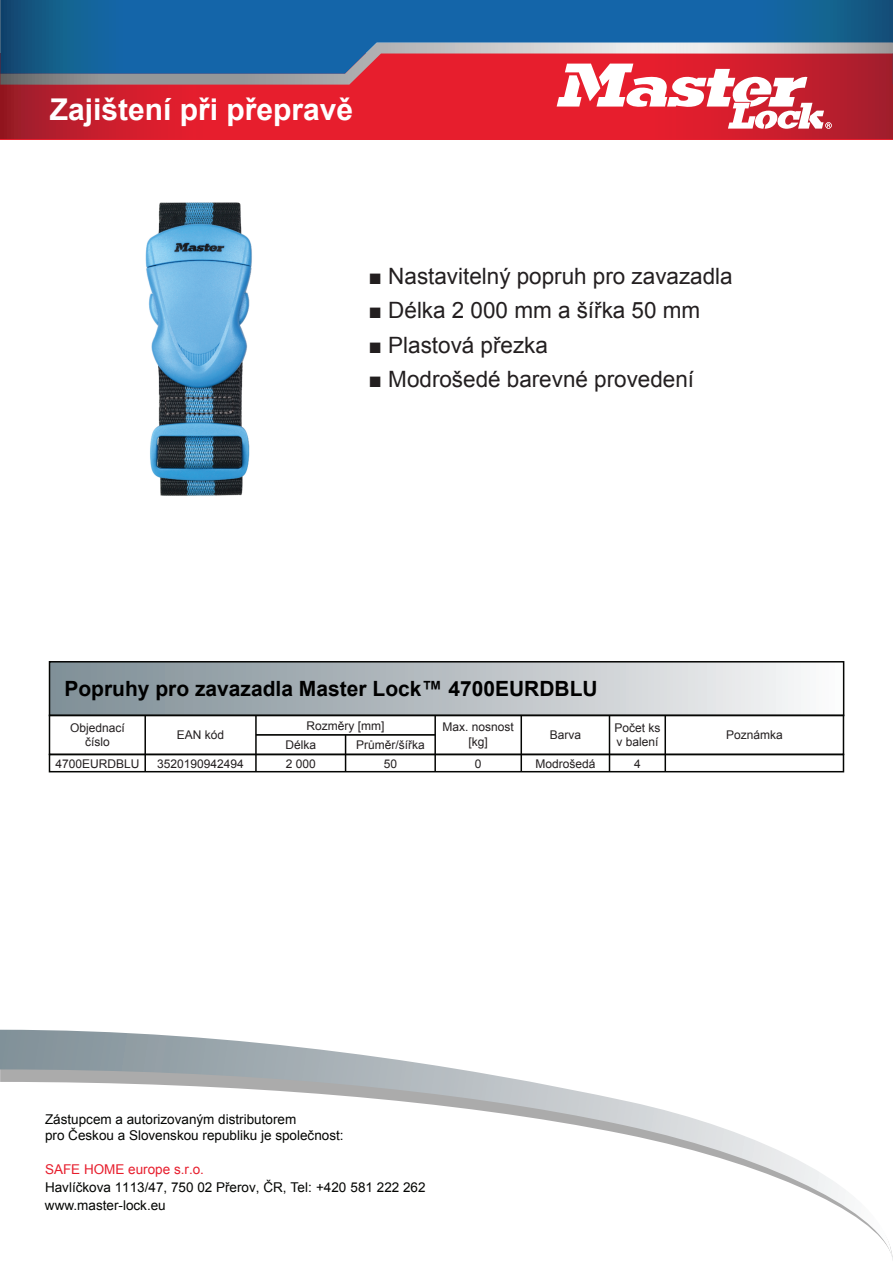
<style>
.page{position:relative;width:893px;height:1263px;background:#fff}
.page>*{position:absolute;margin:0;border:0;box-sizing:border-box;transform-origin:0 0}
.t1{font:700 30px "Arial";color:#fff}
.t2{font:22.5px "Arial";color:#231f20}
.t3{font:700 21px "Arial";color:#000}
.t4{font:13.5px/16.2px "Arial";color:#040503}
.t5{font:13.5px "Arial";color:#e71e2d}
.t6{font:12px/14.4px "Arial";color:#231f20;text-align:center}
</style>
<div class="page">
<svg style="left:0;top:1030px;width:893px;height:230px"></svg>
<svg style="left:0;top:0;width:892px;height:139px;background:#39568b"></svg>
<div style="left:50px;top:662px;width:794px;height:53px;background:linear-gradient(to right,#7b8b93,#f8f7f7)"></div>
<div style="left:49px;top:661px;width:795px;height:55px;border:2px solid #040503"></div>
<img style="left:145px;top:202px;width:107px;height:294px">
<svg style="left:0;top:43px;width:893px;height:86px;background:#ba5163"></svg>
<div style="left:49px;top:715px;width:795px;height:40px;border:2px solid #040503"></div>
<hr style="left:256px;top:734px;width:179px;height:2px;background:#040503">
<hr style="left:665px;top:715px;width:1px;height:39px;background:#040503">
<hr style="left:609px;top:715px;width:1px;height:39px;background:#040503">
<hr style="left:521px;top:715px;width:1px;height:39px;background:#040503">
<hr style="left:434px;top:715px;width:2px;height:39px;background:#040503">
<hr style="left:255px;top:715px;width:2px;height:39px;background:#040503">
<hr style="left:144px;top:715px;width:2px;height:39px;background:#040503">
<div style="left:49px;top:754px;width:795px;height:18px;border:2px solid #040503"></div>
<svg style="left:665px;top:754px;width:1px;height:18px"></svg>
<svg style="left:609px;top:754px;width:1px;height:18px"></svg>
<svg style="left:521px;top:754px;width:1px;height:18px"></svg>
<svg style="left:255px;top:754px;width:2px;height:18px"></svg>
<svg style="left:345px;top:736px;width:1px;height:36px"></svg>
<svg style="left:434px;top:754px;width:2px;height:18px"></svg>
<svg style="left:144px;top:754px;width:2px;height:18px"></svg>
<h1 class="t1" style="left:50px;top:89px;width:305px">Zajištení při přepravě</h1>
<h2 class="t2" style="left:369px;top:261px;width:366px">■ Nastavitelný popruh pro zavazadla</h2>
<h2 class="t2" style="left:369px;top:295px;width:333px">■ Délka 2 000 mm a šířka 50 mm</h2>
<h2 class="t2" style="left:369px;top:330px;width:181px">■ Plastová přezka</h2>
<h2 class="t2" style="left:369px;top:364px;width:327px">■ Modrošedé barevné provedení</h2>
<h3 class="t3" style="left:64px;top:674px;width:535px">Popruhy pro zavazadla Master Lock™ 4700EURDBLU</h3>
<p class="t6" style="left:70px;top:720px;width:56px">Objednací číslo</p>
<p class="t6" style="left:177px;top:728px;width:49px">EAN kód</p>
<p class="t6" style="left:307px;top:718px;width:79px">Rozměry [mm]</p>
<p class="t6" style="left:614px;top:720px;width:48px;text-align:left">Počet ks v balení</p>
<p class="t6" style="left:443px;top:720px;width:73px">Max. nosnost [kg]</p>
<p class="t6" style="left:726px;top:728px;width:58px">Poznámka</p>
<p class="t6" style="left:550px;top:728px;width:33px">Barva</p>
<p class="t6" style="left:285px;top:738px;width:32px">Délka</p>
<p class="t6" style="left:356px;top:738px;width:70px">Průměr/šířka</p>
<p class="t6" style="left:55px;top:756px;width:86px">4700EURDBLU</p>
<p class="t6" style="left:157px;top:756px;width:88px">3520190942494</p>
<p class="t6" style="left:286px;top:756px;width:32px">2 000</p>
<p class="t6" style="left:384px;top:756px;width:15px">50</p>
<p class="t6" style="left:475px;top:756px;width:8px">0</p>
<p class="t6" style="left:535px;top:756px;width:62px">Modrošedá</p>
<p class="t6" style="left:634px;top:756px;width:8px">4</p>
<p class="t4" style="left:45px;top:1111px;width:300px">Zástupcem a autorizovaným distributorem<br>pro Českou a Slovenskou republiku je společnost:</p>
<p class="t5" style="left:45px;top:1160px;width:161px">SAFE HOME europe s.r.o.</p>
<p class="t4" style="left:45px;top:1178px;width:382px;line-height:18px">Havlíčkova 1113/47, 750 02 Přerov, ČR, Tel: +420 581 222 262 www.master-lock.eu</p>
</div>
